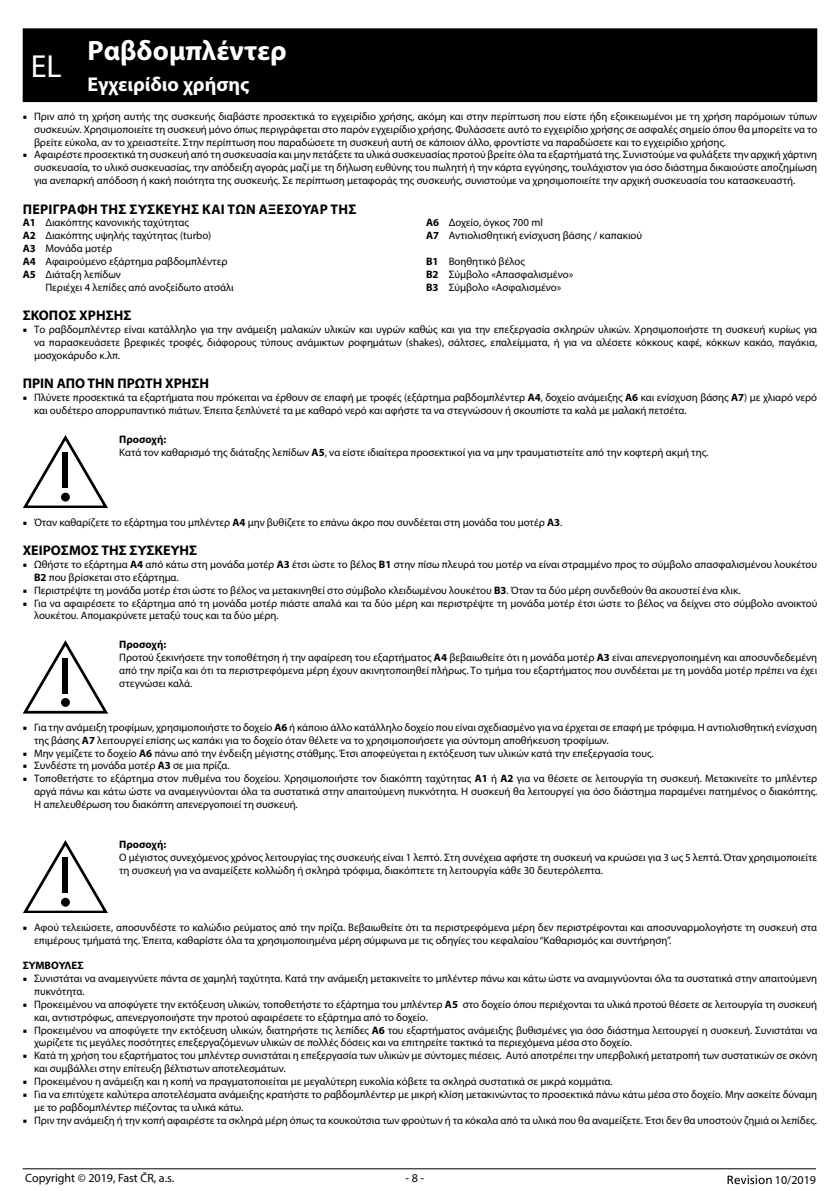
<style>
.page{position:relative;width:840px;height:1191px;background:#fff}
.page>*{position:absolute;margin:0;border:0;box-sizing:border-box;transform-origin:0 0}
.t1{font:32px "Myriad Pro";color:#fff}
.t2{font:700 28px "Myriad Pro";color:#fff}
.t3{font:700 20px "Myriad Pro";color:#fff}
.t4{font:700 14px "Myriad Pro";color:#000}
.t5{font:700 14px "Myriad Pro";letter-spacing:.02em;color:#000}
.t6{font:12px "Myriad Pro";color:#000}
.t7{font:10.8px/12.8px "Myriad Pro";color:#000}
.t8{font:700 10.8px "Myriad Pro";color:#000}
.s1{font-family:"Minion Pro"}
.s2{font-weight:700}
</style>
<div class="page">
<hr style="left:23px;top:1168px;width:792px;height:1px;background:#000">
<svg style="left:727px;top:1175px;width:44px;height:9px"></svg>
<div style="left:23px;top:28px;width:793px;height:74px;background:#000"></div>
<svg style="left:23px;top:435px;width:85px;height:73px"></svg>
<div style="left:63px;top:453px;width:5px;height:35px;background:#000"></div>
<div style="left:61px;top:492px;width:9px;height:9px;background:#000;border-radius:50%"></div>
<svg style="left:23px;top:640px;width:85px;height:73px"></svg>
<div style="left:63px;top:658px;width:5px;height:35px;background:#000"></div>
<div style="left:61px;top:698px;width:9px;height:9px;background:#000;border-radius:50%"></div>
<svg style="left:23px;top:840px;width:85px;height:73px"></svg>
<div style="left:63px;top:857px;width:5px;height:36px;background:#000"></div>
<div style="left:61px;top:897px;width:9px;height:9px;background:#000;border-radius:50%"></div>
<h2 class="t2" style="left:87px;top:32px;width:200px">Ραβδομπλέντερ</h2>
<h3 class="t3" style="left:87px;top:72px;width:163px">Εγχειρίδιο χρήσης</h3>
<p class="t7" style="left:34px;top:110px;width:784px;text-align:justify;text-indent:-11px"><span class="s1">■</span> Πριν από τη χρήση αυτής της συσκευής διαβάστε προσεκτικά το εγχειρίδιο χρήσης, ακόμη και στην περίπτωση που είστε ήδη εξοικειωμένοι με τη χρήση παρόμοιων τύπων συσκευών. Χρησιμοποιείτε τη συσκευή μόνο όπως περιγράφεται στο παρόν εγχειρίδιο χρήσης. Φυλάσσετε αυτό το εγχειρίδιο χρήσης σε ασφαλές σημείο όπου θα μπορείτε να το βρείτε εύκολα, αν το χρειαστείτε. Στην περίπτωση που παραδώσετε τη συσκευή αυτή σε κάποιον άλλο, φροντίστε να παραδώσετε και το εγχειρίδιο χρήσης.</p>
<p class="t7" style="left:34px;top:148px;width:784px;text-align:justify;text-indent:-11px"><span class="s1">■</span> Αφαιρέστε προσεκτικά τη συσκευή από τη συσκευασία και μην πετάξετε τα υλικά συσκευασίας προτού βρείτε όλα τα εξαρτήματά της. Συνιστούμε να φυλάξετε την αρχική χάρτινη συσκευασία, το υλικό συσκευασίας, την απόδειξη αγοράς μαζί με τη δήλωση ευθύνης του πωλητή ή την κάρτα εγγύησης, τουλάχιστον για όσο διάστημα δικαιούστε αποζημίωση για ανεπαρκή απόδοση ή κακή ποιότητα της συσκευής. Σε περίπτωση μεταφοράς της συσκευής, συνιστούμε να χρησιμοποιείτε την αρχική συσκευασία του κατασκευαστή.</p>
<p class="t5" style="left:23px;top:200px;width:335px">ΠΕΡΙΓΡΑΦΗ ΤΗΣ ΣΥΣΚΕΥΗΣ ΚΑΙ ΤΩΝ ΑΞΕΣΟΥΑΡ ΤΗΣ</p>
<p class="t7" style="left:23px;top:216px;width:206px"><span class="s2">Α1</span> Διακόπτης κανονικής ταχύτητας<br><span class="s2">Α2</span> Διακόπτης υψηλής ταχύτητας (turbo)<br><span class="s2">A3</span> Μονάδα μοτέρ<br><span class="s2">A4</span> Αφαιρούμενο εξάρτημα ραβδομπλέντερ<br><span class="s2">A5</span> Διάταξη λεπίδων</p>
<p class="t7" style="left:45px;top:280px;width:190px">Περιέχει 4 λεπίδες από ανοξείδωτο ατσάλι</p>
<h1 class="t1" style="left:31px;top:47px;width:32px">EL</h1>
<p class="t7" style="left:426px;top:216px;width:217px"><span class="s2">A6</span> Δοχείο, όγκος 700 ml<br><span class="s2">Α7</span> Αντιολισθητική ενίσχυση βάσης / καπακιού</p>
<p class="t7" style="left:426px;top:255px;width:149px"><span class="s2">Β1</span> Βοηθητικό βέλος<br><span class="s2">Β2</span> Σύμβολο «Απασφαλισμένο»<br><span class="s2">B3</span> Σύμβολο «Ασφαλισμένο»</p>
<p class="t4" style="left:23px;top:306px;width:110px">ΣΚΟΠΟΣ ΧΡΗΣΗΣ</p>
<p class="t7" style="left:34px;top:323px;width:784px;text-align:justify;text-indent:-11px"><span class="s1">■</span> Το ραβδομπλέντερ είναι κατάλληλο για την ανάμειξη μαλακών υλικών και υγρών καθώς και για την επεξεργασία σκληρών υλικών. Χρησιμοποιήστε τη συσκευή κυρίως για να παρασκευάσετε βρεφικές τροφές, διάφορους τύπους ανάμικτων ροφημάτων (shakes), σάλτσες, επαλείμματα, ή για να αλέσετε κόκκους καφέ, κόκκων κακάο, παγάκια, μοσχοκάρυδο κ.λπ.</p>
<p class="t4" style="left:23px;top:374px;width:188px">ΠΡΙΝ ΑΠΟ ΤΗΝ ΠΡΩΤΗ ΧΡΗΣΗ</p>
<p class="t7" style="left:34px;top:391px;width:784px;text-indent:-11px"><span class="s1">■</span> Πλύνετε προσεκτικά τα εξαρτήματα που πρόκειται να έρθουν σε επαφή με τροφές (εξάρτημα ραβδομπλέντερ <span class="s2">A4</span>, δοχείο ανάμειξης <span class="s2">A6</span> και ενίσχυση βάσης <span class="s2">A7</span>) με χλιαρό νερό και ουδέτερο απορρυπαντικό πιάτων. Έπειτα ξεπλύνετέ τα με καθαρό νερό και αφήστε τα να στεγνώσουν ή σκουπίστε τα καλά με μαλακή πετσέτα.</p>
<p class="t7" style="left:119px;top:433px;width:590px"><span class="s2">Προσοχή:<br></span>Κατά τον καθαρισμό της διάταξης λεπίδων <span class="s2">A5</span>, να είστε ιδιαίτερα προσεκτικοί για να μην τραυματιστείτε από την κοφτερή ακμή της.</p>
<p class="t7" style="left:23px;top:515px;width:541px"><span class="s1">■</span> Όταν καθαρίζετε το εξάρτημα του μπλέντερ <span class="s2">A4</span> μην βυθίζετε το επάνω άκρο που συνδέεται στη μονάδα του μοτέρ <span class="s2">A3</span>.</p>
<p class="t4" style="left:23px;top:541px;width:176px">ΧΕΙΡΟΣΜΟΣ ΤΗΣ ΣΥΣΚΕΥΗΣ</p>
<p class="t7" style="left:34px;top:558px;width:784px;text-indent:-11px"><span class="s1">■</span> Ωθήστε το εξάρτημα <span class="s2">Α4</span> από κάτω στη μονάδα μοτέρ <span class="s2">Α3</span> έτσι ώστε το βέλος <span class="s2">Β1</span> στην πίσω πλευρά του μοτέρ να είναι στραμμένο προς το σύμβολο απασφαλισμένου λουκέτου<br><span class="s2">Β2</span> που βρίσκεται στο εξάρτημα.</p>
<p class="t7" style="left:23px;top:583px;width:719px"><span class="s1">■</span> Περιστρέψτε τη μονάδα μοτέρ έτσι ώστε το βέλος να μετακινηθεί στο σύμβολο κλειδωμένου λουκέτου <span class="s2">Β3</span>. Όταν τα δύο μέρη συνδεθούν θα ακουστεί ένα κλικ.</p>
<p class="t7" style="left:34px;top:596px;width:784px;text-indent:-11px"><span class="s1">■</span> Για να αφαιρέσετε το εξάρτημα από τη μονάδα μοτέρ πιάστε απαλά και τα δύο μέρη και περιστρέψτε τη μονάδα μοτέρ έτσι ώστε το βέλος να δείχνει στο σύμβολο ανοικτού λουκέτου. Απομακρύνετε μεταξύ τους και τα δύο μέρη.</p>
<p class="t7" style="left:119px;top:638px;width:699px"><span class="s2">Προσοχή:<br></span>Προτού ξεκινήσετε την τοποθέτηση ή την αφαίρεση του εξαρτήματος <span class="s2">Α4</span> βεβαιωθείτε ότι η μονάδα μοτέρ <span class="s2">A3</span> είναι απενεργοποιημένη και αποσυνδεδεμένη από την πρίζα και ότι τα περιστρεφόμενα μέρη έχουν ακινητοποιηθεί πλήρως. Το τμήμα του εξαρτήματος που συνδέεται με τη μονάδα μοτέρ πρέπει να έχει στεγνώσει καλά.</p>
<p class="t7" style="left:34px;top:720px;width:784px;text-indent:-11px"><span class="s1">■</span> Για την ανάμειξη τροφίμων, χρησιμοποιήστε το δοχείο <span class="s2">A6</span> ή κάποιο άλλο κατάλληλο δοχείο που είναι σχεδιασμένο για να έρχεται σε επαφή με τρόφιμα. Η αντιολισθητική ενίσχυση της βάσης <span class="s2">A7</span> λειτουργεί επίσης ως καπάκι για το δοχείο όταν θέλετε να το χρησιμοποιήσετε για σύντομη αποθήκευση τροφίμων.</p>
<p class="t7" style="left:23px;top:746px;width:632px"><span class="s1">■</span> Μην γεμίζετε το δοχείο <span class="s2">Α6</span> πάνω από την ένδειξη μέγιστης στάθμης. Έτσι αποφεύγεται η εκτόξευση των υλικών κατά την επεξεργασία τους.</p>
<p class="t7" style="left:23px;top:759px;width:208px"><span class="s1">■</span> Συνδέστε τη μονάδα μοτέρ <span class="s2">A3</span> σε μια πρίζα.</p>
<p class="t7" style="left:34px;top:772px;width:784px;text-align:justify;text-indent:-11px"><span class="s1">■</span> Τοποθετήστε το εξάρτημα στον πυθμένα του δοχείου. Χρησιμοποιήστε τον διακόπτη ταχύτητας <span class="s2">A1</span> ή <span class="s2">A2</span> για να θέσετε σε λειτουργία τη συσκευή. Μετακινείτε το μπλέντερ αργά πάνω και κάτω ώστε να αναμειγνύονται όλα τα συστατικά στην απαιτούμενη πυκνότητα. Η συσκευή θα λειτουργεί για όσο διάστημα παραμένει πατημένος ο διακόπτης.<br>Η απελευθέρωση του διακόπτη απενεργοποιεί τη συσκευή.</p>
<p class="t8" style="left:119px;top:837px;width:48px">Προσοχή:</p>
<p class="t7" style="left:119px;top:850px;width:699px">Ο μέγιστος συνεχόμενος χρόνος λειτουργίας της συσκευής είναι 1 λεπτό. Στη συνέχεια αφήστε τη συσκευή να κρυώσει για 3 ως 5 λεπτά. Όταν χρησιμοποιείτε τη συσκευή για να αναμείξετε κολλώδη ή σκληρά τρόφιμα, διακόπτετε τη λειτουργία κάθε 30 δευτερόλεπτα.</p>
<p class="t7" style="left:34px;top:920px;width:784px;text-indent:-11px"><span class="s1">■</span> Αφού τελειώσετε, αποσυνδέστε το καλώδιο ρεύματος από την πρίζα. Βεβαιωθείτε ότι τα περιστρεφόμενα μέρη δεν περιστρέφονται και αποσυναρμολογήστε τη συσκευή στα επιμέρους τμήματά της. Έπειτα, καθαρίστε όλα τα χρησιμοποιημένα μέρη σύμφωνα με τις οδηγίες του κεφαλαίου “Καθαρισμός και συντήρηση”.</p>
<p class="t8" style="left:23px;top:958px;width:62px">ΣΥΜΒΟΥΛΕΣ</p>
<p class="t7" style="left:34px;top:972px;width:784px;text-indent:-11px"><span class="s1">■</span> Συνιστάται να αναμειγνύετε πάντα σε χαμηλή ταχύτητα. Κατά την ανάμειξη μετακινείτε το μπλέντερ πάνω και κάτω ώστε να αναμιγνύονται όλα τα συστατικά στην απαιτούμενη πυκνότητα.</p>
<p class="t7" style="left:34px;top:997px;width:784px;text-indent:-11px"><span class="s1">■</span> Προκειμένου να αποφύγετε την εκτόξευση υλικών, τοποθετήστε το εξάρτημα του μπλέντερ <span class="s2">Α5</span> στο δοχείο όπου περιέχονται τα υλικά προτού θέσετε σε λειτουργία τη συσκευή και, αντιστρόφως, απενεργοποιήστε την προτού αφαιρέσετε το εξάρτημα από το δοχείο.</p>
<p class="t7" style="left:34px;top:1023px;width:784px;text-indent:-11px"><span class="s1">■</span> Προκειμένου να αποφύγετε την εκτόξευση υλικών, διατηρήστε τις λεπίδες <span class="s2">Α6</span> του εξαρτήματος ανάμειξης βυθισμένες για όσο διάστημα λειτουργεί η συσκευή. Συνιστάται να χωρίζετε τις μεγάλες ποσότητες επεξεργαζόμενων υλικών σε πολλές δόσεις και να επιτηρείτε τακτικά τα περιεχόμενα μέσα στο δοχείο.</p>
<p class="t7" style="left:34px;top:1049px;width:784px;text-indent:-11px"><span class="s1">■</span> Κατά τη χρήση του εξαρτήματος του μπλέντερ συνιστάται η επεξεργασία των υλικών με σύντομες πιέσεις. Αυτό αποτρέπει την υπερβολική μετατροπή των συστατικών σε σκόνη και συμβάλλει στην επίτευξη βέλτιστων αποτελεσμάτων.</p>
<p class="t7" style="left:23px;top:1074px;width:591px"><span class="s1">■</span> Προκειμένου η ανάμειξη και η κοπή να πραγματοποιείται με μεγαλύτερη ευκολία κόβετε τα σκληρά συστατικά σε μικρά κομμάτια.</p>
<p class="t7" style="left:34px;top:1087px;width:784px;text-indent:-11px"><span class="s1">■</span> Για να επιτύχετε καλύτερα αποτελέσματα ανάμειξης κρατήστε το ραβδομπλέντερ με μικρή κλίση μετακινώντας το προσεκτικά πάνω κάτω μέσα στο δοχείο. Μην ασκείτε δύναμη με το ραβδομπλέντερ πιέζοντας τα υλικά κάτω.</p>
<p class="t7" style="left:23px;top:1113px;width:795px"><span class="s1">■</span> Πριν την ανάμειξη ή την κοπή αφαιρέστε τα σκληρά μέρη όπως τα κουκούτσια των φρούτων ή τα κόκαλα από τα υλικά που θα αναμείξετε. Έτσι δεν θα υποστούν ζημιά οι λεπίδες.</p>
<p class="t6" style="left:25px;top:1170px;width:150px">Copyright © 2019, Fast ČR, a.s.</p>
<p class="t6" style="left:405px;top:1170px;width:20px">- 8 -</p>
<p class="t6" style="left:774px;top:1172px;width:43px">10/2019</p>
</div>
